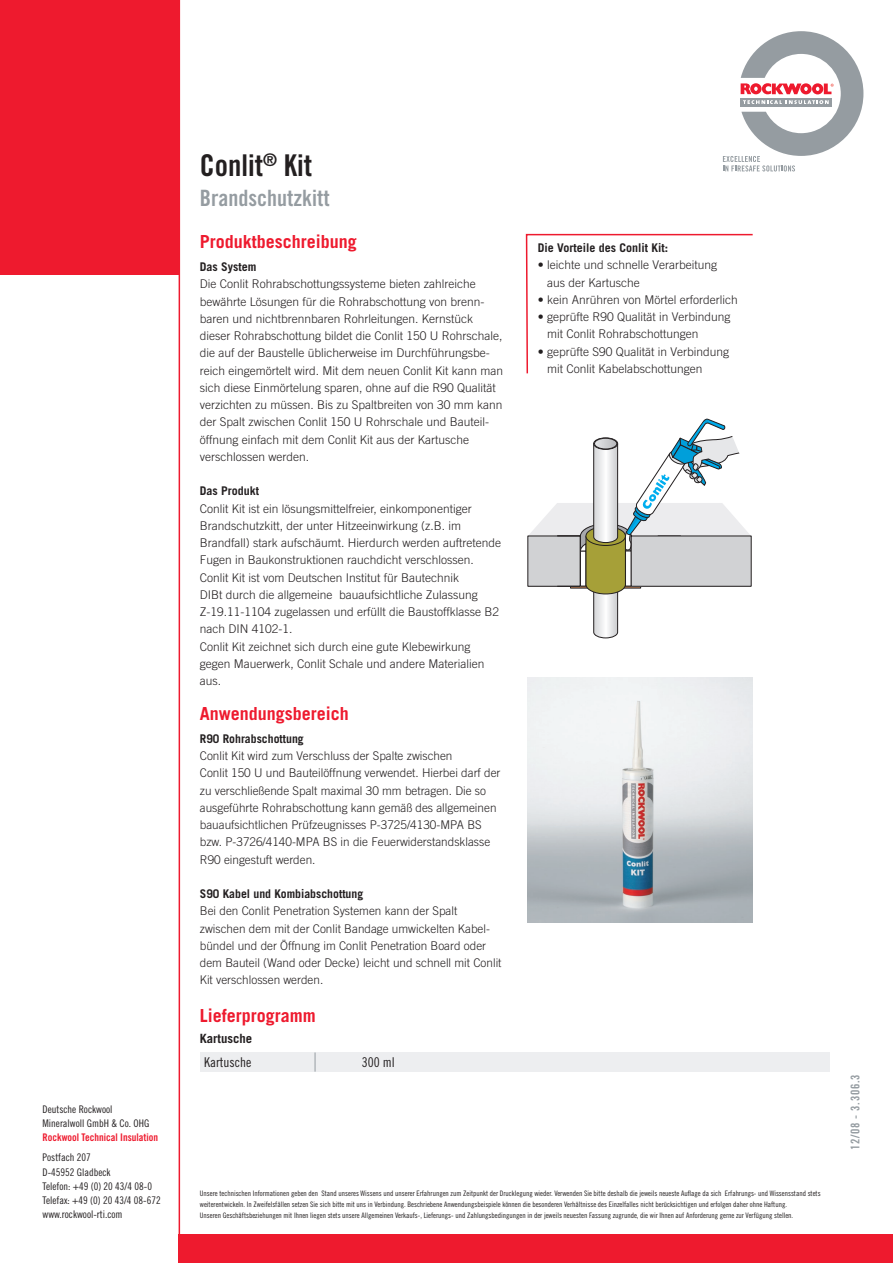
<style>
.page{position:relative;width:893px;height:1263px;background:#fff}
.page>*{position:absolute;margin:0;border:0;box-sizing:border-box;transform-origin:0 0}
.t1{font:30px "Trade Gothic Bold Cond Twenty";color:#231f20}
.t2{font:22.5px "Trade Gothic Bold Cond Twenty";color:#959ca1}
.t3{font:700 18px "Trade Gothic";color:#ee1a2e}
.t4{font:13.5px "Trade Gothic Cond Eighteen";color:#231f20}
.t5{font:700 12.75px "Trade Gothic";color:#231f20}
.t6{font:300 12px/17.2px "Trade Gothic";color:#231f20}
.t7{font:700 12px "Trade Gothic";color:#231f20}
.t8{font:12px "Trade Gothic Bold Cond Twenty";letter-spacing:.06em;color:#959ca1}
.t9{font:10.5px/14.2px "Trade Gothic Cond Eighteen";color:#231f20}
.t10{font:10.5px "Trade Gothic Bold Cond Twenty";color:#ee1a2e}
.t11{font:7.5px/11.2px "Trade Gothic Cond Eighteen";color:#231f20}
</style>
<div class="page">
<div style="left:179px;top:1234px;width:714px;height:29px;background:#ee1a2e"></div>
<div style="left:0;top:0;width:179px;height:274px;background:#ee1a2e"></div>
<hr style="left:179px;top:0;width:1px;height:1240px;background:#ee1a2e">
<svg style="left:723px;top:31px;width:140px;height:140px"></svg>
<svg style="left:525px;top:233px;width:228px;height:141px"></svg>
<img style="left:527px;top:677px;width:226px;height:246px">
<div style="left:200px;top:1052px;width:629px;height:19px;background:#edeef0"></div>
<svg style="left:315px;top:1052px;width:1px;height:19px"></svg>
<svg style="left:528px;top:418px;width:224px;height:220px"></svg>
<p class="t9" style="left:43px;top:1101px;width:108px">Deutsche Rockwool<br>Mineralwoll GmbH &amp; Co. OHG</p>
<p class="t10" style="left:43px;top:1131px;width:117px">Rockwool Technical Insulation</p>
<p class="t9" style="left:43px;top:1150px;width:120px">Postfach 207<br>D-45952 Gladbeck<br>Telefon: +49 (0) 20 43/4 08-0<br>Telefax: +49 (0) 20 43/4 08-672 www.rockwool-rti.com</p>
<h1 class="t1" style="left:200px;top:147px;width:114px">Conlit<sup>®</sup> Kit</h1>
<h2 class="t2" style="left:200px;top:184px;width:131px">Brandschutzkitt</h2>
<h3 class="t3" style="left:200px;top:230px;width:158px">Produktbeschreibung</h3>
<p class="t7" style="left:200px;top:259px;width:58px">Das System</p>
<p class="t6" style="left:200px;top:275px;width:305px">Die Conlit Rohrabschottungssysteme bieten zahlreiche bewährte Lösungen für die Rohrabschottung von brenn&shy;baren und nichtbrennbaren Rohrleitungen. Kernstück dieser Rohrabschottung bildet die Conlit 150 U Rohrschale, die auf der Baustelle üblicherweise im Durchführungsbe&shy;reich eingemörtelt wird. Mit dem neuen Conlit Kit kann man sich diese Einmörtelung sparen, ohne auf die R90 Qualität verzichten zu müssen. Bis zu Spaltbreiten von 30 mm kann der Spalt zwischen Conlit 150 U Rohrschale und Bauteil&shy;öffnung einfach mit dem Conlit Kit aus der Kartusche verschlossen werden.</p>
<p class="t7" style="left:200px;top:484px;width:61px">Das Produkt</p>
<p class="t6" style="left:200px;top:499px;width:303px">Conlit Kit ist ein lösungsmittelfreier, einkomponentiger Brandschutzkitt, der unter Hitzeeinwirkung (z.B. im Brandfall) stark aufschäumt. Hierdurch werden auftretende Fugen in Baukonstruktionen rauchdicht verschlossen.<br>Conlit Kit ist vom Deutschen Institut für Bautechnik<br>DIBt durch die allgemeine bauaufsichtliche Zulassung Z-19.11-1104 zugelassen und erfüllt die Baustoffklasse B2 nach DIN 4102-1.<br>Conlit Kit zeichnet sich durch eine gute Klebewirkung gegen Mauerwerk, Conlit Schale und andere Materialien aus.</p>
<h3 class="t3" style="left:200px;top:702px;width:151px">Anwendungsbereich</h3>
<p class="t7" style="left:200px;top:731px;width:105px">R90 Rohrabschottung</p>
<p class="t6" style="left:200px;top:747px;width:302px">Conlit Kit wird zum Verschluss der Spalte zwischen<br>Conlit 150 U und Bauteilöffnung verwendet. Hierbei darf der zu verschließende Spalt maximal 30 mm betragen. Die so ausgeführte Rohrabschottung kann gemäß des allgemeinen bauaufsichtlichen Prüfzeugnisses P-3725/4130-MPA BS bzw. P-3726/4140-MPA BS in die Feuerwiderstandsklasse R90 eingestuft werden.</p>
<p class="t7" style="left:200px;top:886px;width:165px">S90 Kabel und Kombiabschottung</p>
<p class="t6" style="left:200px;top:902px;width:303px">Bei den Conlit Penetration Systemen kann der Spalt zwischen dem mit der Conlit Bandage umwickelten Kabel&shy;bündel und der Öffnung im Conlit Penetration Board oder dem Bauteil (Wand oder Decke) leicht und schnell mit Conlit Kit verschlossen werden.</p>
<h3 class="t3" style="left:200px;top:1004px;width:117px">Lieferprogramm</h3>
<p class="t5" style="left:200px;top:1030px;width:54px">Kartusche</p>
<p class="t4" style="left:204px;top:1054px;width:49px">Kartusche</p>
<p class="t4" style="left:362px;top:1054px;width:34px">300 ml</p>
<p class="t7" style="left:538px;top:240px;width:132px">Die Vorteile des Conlit Kit:</p>
<p class="t6" style="left:547px;top:256px;width:171px;text-indent:-9px">• leichte und schnelle Verarbeitung aus der Kartusche</p>
<p class="t6" style="left:538px;top:291px;width:202px">• kein Anrühren von Mörtel erforderlich</p>
<p class="t6" style="left:547px;top:308px;width:185px;text-indent:-9px">• geprüfte R90 Qualität in Verbindung mit Conlit Rohrabschottungen</p>
<p class="t6" style="left:547px;top:343px;width:183px;text-indent:-9px">• geprüfte S90 Qualität in Verbindung mit Conlit Kabelabschottungen</p>
<p class="t11" style="left:200px;top:1187px;width:622px">Unsere technischen Informationen geben den Stand unseres Wissens und unserer Erfahrungen zum Zeitpunkt der Drucklegung wieder. Verwenden Sie bitte deshalb die jeweils neueste Auflage da sich Erfahrungs- und Wissensstand stets weiterentwickeln. In Zweifelsfällen setzen Sie sich bitte mit uns in Verbindung. Beschriebene Anwendungsbeispiele können die besonderen Verhältnisse des Einzelfalles nicht berücksichtigen und erfolgen daher ohne Haftung.<br>Unseren Geschäftsbeziehungen mit Ihnen liegen stets unsere Allgemeinen Verkaufs-, Lieferungs- und Zahlungsbedingungen in der jeweils neuesten Fassung zugrunde, die wir Ihnen auf Anforderung gerne zur Verfügung stellen.</p>
<p class="t8" style="left:848px;top:1150px;width:78px;rotate:-90deg">12/08 - 3.306.3</p>
</div>
